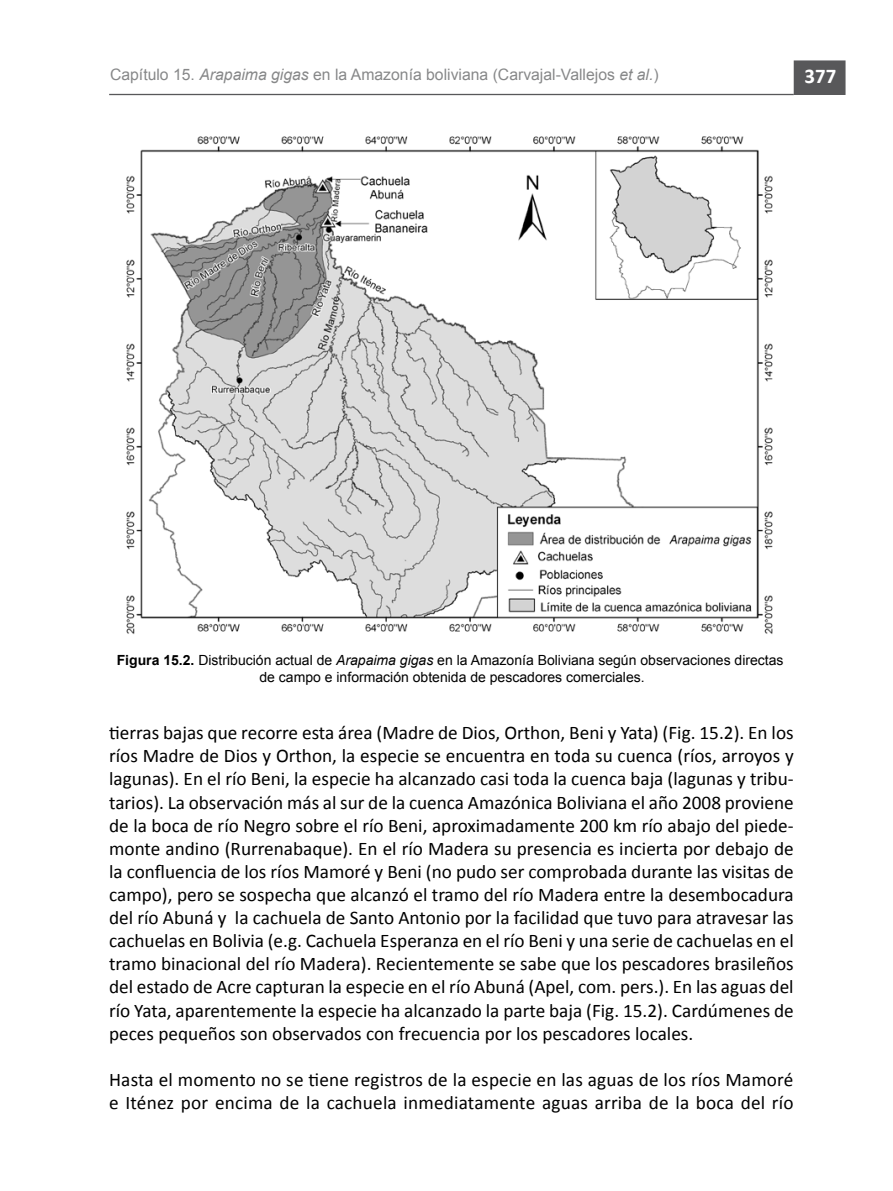
<style>
.page{position:relative;width:893px;height:1191px;background:#fff}
.page>*{position:absolute;margin:0;border:0;box-sizing:border-box;transform-origin:0 0}
.t1{font:700 21px "Calibri";color:#fff}
.t2{font:19.25px/23.1px "Calibri";letter-spacing:.01em;color:#000;text-align:justify}
.t3{font:15.75px "Arial";color:#878889}
.t4{font:14px/16.8px "Arial";color:#000;text-align:center}
.s1{font-style:italic}
.s2{font-weight:700}
</style>
<div class="page">
<div style="left:794px;top:61px;width:51px;height:33px;background:#58585a"></div>
<div style="left:794px;top:60px;width:51px;height:35px;border:1px solid #58585a"></div>
<hr style="left:109px;top:94px;width:685px;height:1px;background:#58585a">
<img style="left:126px;top:136px;width:647px;height:498px">
<p class="t3" style="left:110px;top:64px;width:550px">Capítulo 15. <span class="s1">Arapaima gigas</span> en la Amazonía boliviana (Carvajal-Vallejos <span class="s1">et al.</span>)</p>
<p class="t1" style="left:804px;top:63px;width:33px">377</p>
<p class="t4" style="left:117px;top:652px;width:668px"><span class="s2">Figura 15.2.</span> Distribución actual de <span class="s1">Arapaima gigas</span> en la Amazonía Boliviana según observaciones directas de campo e información obtenida de pescadores comerciales.</p>
<p class="t2" style="left:109px;top:720px;width:686px">tierras bajas que recorre esta área (Madre de Dios, Orthon, Beni y Yata) (Fig. 15.2). En los ríos Madre de Dios y Orthon, la especie se encuentra en toda su cuenca (ríos, arroyos y lagunas). En el río Beni, la especie ha alcanzado casi toda la cuenca baja (lagunas y tribu&shy;tarios). La observación más al sur de la cuenca Amazónica Boliviana el año 2008 proviene de la boca de río Negro sobre el río Beni, aproximadamente 200 km río abajo del piede&shy;monte andino (Rurrenabaque). En el río Madera su presencia es incierta por debajo de la confluencia de los ríos Mamoré y Beni (no pudo ser comprobada durante las visitas de campo), pero se sospecha que alcanzó el tramo del río Madera entre la desembocadura del río Abuná y la cachuela de Santo Antonio por la facilidad que tuvo para atravesar las cachuelas en Bolivia (e.g. Cachuela Esperanza en el río Beni y una serie de cachuelas en el tramo binacional del río Madera). Recientemente se sabe que los pescadores brasileños del estado de Acre capturan la especie en el río Abuná (Apel, com. pers.). En las aguas del río Yata, aparentemente la especie ha alcanzado la parte baja (Fig. 15.2). Cardúmenes de peces pequeños son observados con frecuencia por los pescadores locales.</p>
<p class="t2" style="left:109px;top:1067px;width:686px">Hasta el momento no se tiene registros de la especie en las aguas de los ríos Mamoré e Iténez por encima de la cachuela inmediatamente aguas arriba de la boca del río</p>
</div>
